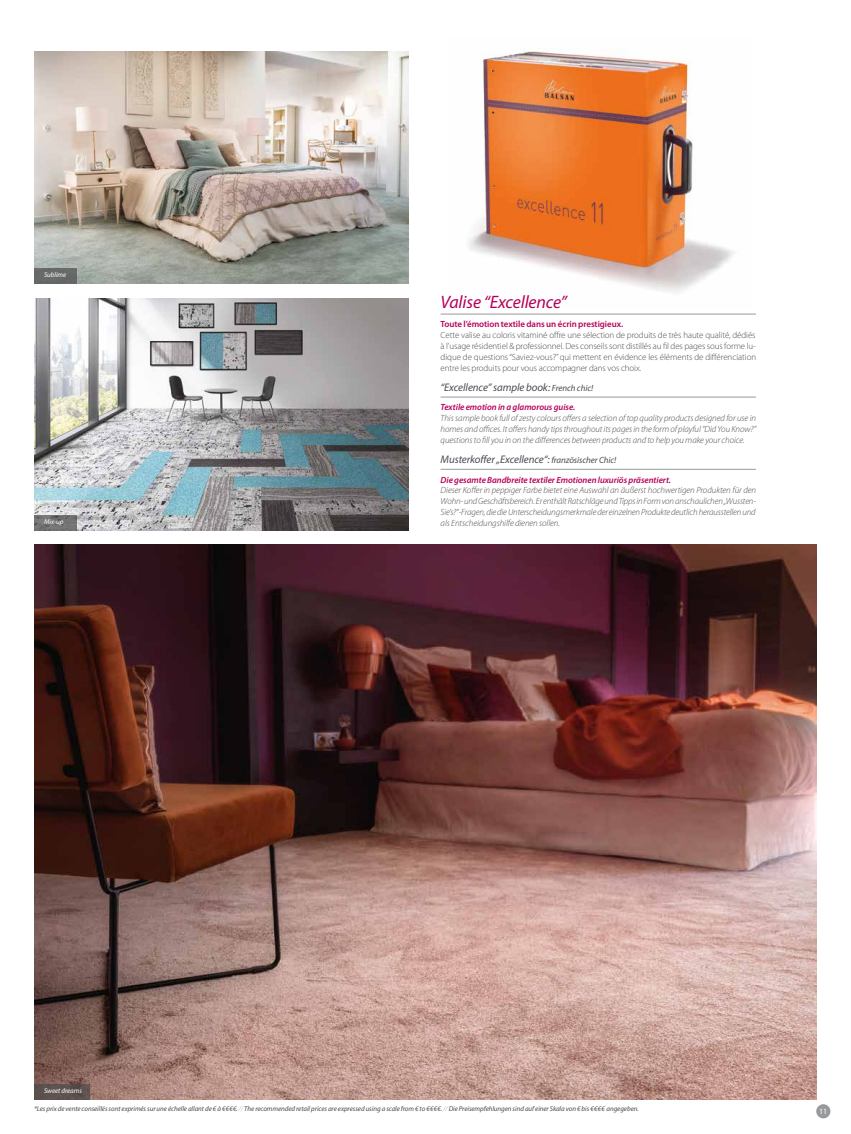
<style>
.page{position:relative;width:851px;height:1134px;background:#fff}
.page>*{position:absolute;margin:0;border:0;box-sizing:border-box;transform-origin:0 0}
.t1{font:italic 18px "Myriad Pro";letter-spacing:-.005em;color:#b50156}
.t2{font:italic 11px "Myriad Pro";letter-spacing:-.005em;color:#494b52}
.t3{font:italic 300 9px/10.8px "Myriad Pro";letter-spacing:-.005em;color:#4a4a49;text-align:justify}
.t4{font:300 9px/10.8px "Myriad Pro";letter-spacing:-.01em;color:#4a4a49;text-align:justify}
.t5{font:italic 600 9px "Myriad Pro";letter-spacing:-.005em;color:#b50156}
.t6{font:600 9px "Myriad Pro";letter-spacing:-.01em;color:#b50156}
.t7{font:8px "Myriad Pro";color:#fff}
.t8{font:italic 7px "Myriad Pro";letter-spacing:-.005em;color:#4a4a49}
.t9{font:italic 7px "Myriad Pro";letter-spacing:-.005em;color:#fff}
.s1{font-size:9px}
.s2{font-weight:300;color:#969a9c}
</style>
<div class="page">
<div style="left:816px;top:1104px;width:14px;height:14px;background:#969a9c;border-radius:50%"></div>
<img style="left:468px;top:48px;width:266px;height:244px">
<img style="left:34px;top:545px;width:782px;height:555px">
<img style="left:34px;top:298px;width:374px;height:233px">
<img style="left:34px;top:51px;width:374px;height:233px">
<hr style="left:440px;top:314px;width:315px;height:1px;background:#969a9c">
<hr style="left:440px;top:397px;width:315px;height:1px;background:#969a9c">
<hr style="left:440px;top:469px;width:315px;height:1px;background:#969a9c">
<div style="left:34px;top:268px;width:43px;height:16px;background:#666967"></div>
<div style="left:34px;top:1084px;width:56px;height:16px;background:#5c524e"></div>
<svg style="left:34px;top:515px;width:43px;height:15px"></svg>
<p class="t9" style="left:44px;top:271px;width:24px">Sublime</p>
<p class="t9" style="left:44px;top:517px;width:21px">Mix-up</p>
<h1 class="t1" style="left:440px;top:291px;width:128px">Valise “Excellence”</h1>
<p class="t6" style="left:440px;top:319px;width:184px">Toute l’émotion textile dans un écrin prestigieux.</p>
<p class="t4" style="left:440px;top:330px;width:317px">Cette valise au coloris vitaminé offre une sélection de produits de très haute qualité, dédiés à l’usage résidentiel &amp; professionnel. Des conseils sont distillés au fil des pages sous forme lu&shy;dique de questions “Saviez-vous?” qui mettent en évidence les éléments de différenciation entre les produits pour vous accompagner dans vos choix.</p>
<p class="t2" style="left:440px;top:381px;width:154px">“Excellence” sample book: <span class="s1">French chic!</span></p>
<p class="t5" style="left:440px;top:402px;width:136px">Textile emotion in a glamorous guise.</p>
<p class="t3" style="left:440px;top:413px;width:317px">This sample book full of zesty colours offers a selection of top quality products designed for use in homes and offices. It offers handy tips throughout its pages in the form of playful “Did You Know?” questions to fill you in on the differences between products and to help you make your choice.</p>
<p class="t2" style="left:440px;top:453px;width:177px">Musterkoffer „Excellence“: <span class="s1">französischer Chic!</span></p>
<p class="t5" style="left:440px;top:474px;width:232px">Die gesamte Bandbreite textiler Emotionen luxuriös präsentiert.</p>
<p class="t3" style="left:440px;top:485px;width:317px">Dieser Koffer in peppiger Farbe bietet eine Auswahl an äußerst hochwertigen Produkten für den Wohn- und Geschäftsbereich. Er enthält Ratschläge und Tipps in Form von anschaulichen „Wussten-Sie’s?“-Fragen, die die Unterscheidungsmerkmale der einzelnen Produkte deutlich herausstellen und als Entscheidungshilfe dienen sollen.</p>
<p class="t9" style="left:44px;top:1087px;width:39px">Sweet dreams</p>
<p class="t8" style="left:34px;top:1104px;width:606px">*Les prix de vente conseillés sont exprimés sur une échelle allant de € à € € € €. <span class="s2">//</span> The recommended retail prices are expressed using a scale from € to € € € €. <span class="s2">//</span> Die Preisempfehlungen sind auf einer Skala von € bis € € € € angegeben.</p>
<p class="t7" style="left:819px;top:1107px;width:10px">11</p>
</div>
